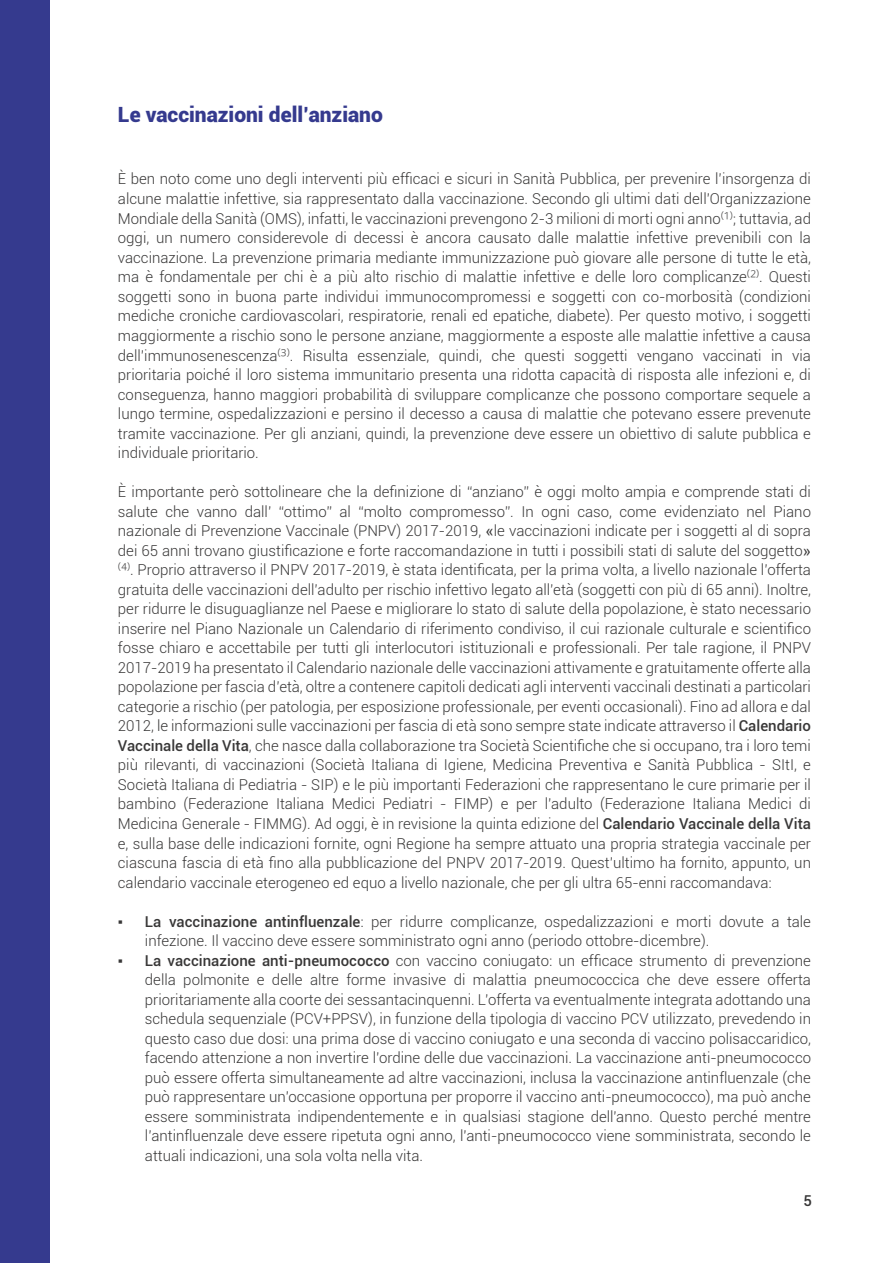
<style>
.page{position:relative;width:893px;height:1263px;background:#fff}
.page>*{position:absolute;margin:0;border:0;box-sizing:border-box;transform-origin:0 0}
.t1{font:900 21px "Roboto";color:#353a8e}
.t2{font:300 15px/19.5px "Roboto";color:#383737;text-align:justify}
.t3{font:500 15px "Roboto";color:#383737}
.s1{font-family:"Open Sans";font-size:16.5px;color:#4d4c4c}
.s2{font-weight:500}
.s3{font-family:"Times New Roman";font-weight:400}
</style>
<div class="page">
<div style="left:0;top:0;width:49px;height:1263px;background:#353a8e"></div>
<h1 class="t1" style="left:118px;top:99px;width:266px">Le vaccinazioni dell’anziano</h1>
<p class="t2" style="left:118px;top:169px;width:695px">È ben noto come uno degli interventi più efficaci e sicuri in Sanità Pubblica, per prevenire l’insorgenza di alcune malattie infettive, sia rappresentato dalla vaccinazione. Secondo gli ultimi dati dell'Organizzazione Mondiale della Sanità (OMS), infatti, le vaccinazioni prevengono 2-3 milioni di morti ogni anno<span class="s1">⁽1⁾</span>; tuttavia, ad oggi, un numero considerevole di decessi è ancora causato dalle malattie infettive prevenibili con la vaccinazione. La prevenzione primaria mediante immunizzazione può giovare alle persone di tutte le età, ma è fondamentale per chi è a più alto rischio di malattie infettive e delle loro complicanze<span class="s1">⁽2⁾</span>. Questi soggetti sono in buona parte individui immunocompromessi e soggetti con co-morbosità (condizioni mediche croniche cardiovascolari, respiratorie, renali ed epatiche, diabete). Per questo motivo, i soggetti maggiormente a rischio sono le persone anziane, maggiormente a esposte alle malattie infettive a causa dell’immunosenescenza<span class="s1">⁽3⁾</span>. Risulta essenziale, quindi, che questi soggetti vengano vaccinati in via prioritaria poiché il loro sistema immunitario presenta una ridotta capacità di risposta alle infezioni e, di conseguenza, hanno maggiori probabilità di sviluppare complicanze che possono comportare sequele a lungo termine, ospedalizzazioni e persino il decesso a causa di malattie che potevano essere prevenute tramite vaccinazione. Per gli anziani, quindi, la prevenzione deve essere un obiettivo di salute pubblica e individuale prioritario.</p>
<p class="t2" style="left:118px;top:482px;width:695px;text-align:left">È importante però sottolineare che la definizione di “anziano” è oggi molto ampia e comprende stati di salute che vanno dall’ “ottimo” al “molto compromesso”. In ogni caso, come evidenziato nel Piano nazionale di Prevenzione Vaccinale (PNPV) 2017-2019, le vaccinazioni indicate per i soggetti al di sopra dei 65 anni trovano giustificazione e forte raccomandazione in tutti i possibili stati di salute del soggetto <span class="s1">⁽4⁾</span>. Proprio attraverso il PNPV 2017-2019, è stata identificata, per la prima volta, a livello nazionale l’offerta gratuita delle vaccinazioni dell’adulto per rischio infettivo legato all’età (soggetti con più di 65 anni). Inoltre, per ridurre le disuguaglianze nel Paese e migliorare lo stato di salute della popolazione, è stato necessario inserire nel Piano Nazionale un Calendario di riferimento condiviso, il cui razionale culturale e scientifico fosse chiaro e accettabile per tutti gli interlocutori istituzionali e professionali. Per tale ragione, il PNPV 2017-2019 ha presentato il Calendario nazionale delle vaccinazioni attivamente e gratuitamente offerte alla popolazione per fascia d’età, oltre a contenere capitoli dedicati agli interventi vaccinali destinati a particolari categorie a rischio (per patologia, per esposizione professionale, per eventi occasionali). Fino ad allora e dal 2012, le informazioni sulle vaccinazioni per fascia di età sono sempre state indicate attraverso il <span class="s2">Calendario Vaccinale della Vita</span>, che nasce dalla collaborazione tra Società Scientifiche che si occupano, tra i loro temi più rilevanti, di vaccinazioni (Società Italiana di Igiene, Medicina Preventiva e Sanità Pubblica - SItI, e Società Italiana di Pediatria - SIP) e le più importanti Federazioni che rappresentano le cure primarie per il bambino (Federazione Italiana Medici Pediatri - FIMP) e per l’adulto (Federazione Italiana Medici di Medicina Generale - FIMMG). Ad oggi, è in revisione la quinta edizione del <span class="s2">Calendario Vaccinale della Vita </span>e, sulla base delle indicazioni fornite, ogni Regione ha sempre attuato una propria strategia vaccinale per ciascuna fascia di età fino alla pubblicazione del PNPV 2017-2019. Quest’ultimo ha fornito, appunto, un calendario vaccinale eterogeneo ed equo a livello nazionale, che per gli ultra 65-enni raccomandava:</p>
<p class="t2" style="left:145px;top:911px;width:668px;text-indent:-27px"><span class="s3">▪</span> <span class="s2">La vaccinazione antinfluenzale</span>: per ridurre complicanze, ospedalizzazioni e morti dovute a tale infezione. Il vaccino deve essere somministrato ogni anno (periodo ottobre-dicembre).</p>
<p class="t2" style="left:145px;top:950px;width:668px;text-indent:-27px"><span class="s3">▪</span> <span class="s2">La vaccinazione anti-pneumococco</span> con vaccino coniugato: un efficace strumento di prevenzione della polmonite e delle altre forme invasive di malattia pneumococcica che deve essere offerta prioritariamente alla coorte dei sessantacinquenni. L’offerta va eventualmente integrata adottando una schedula sequenziale (PCV+PPSV), in funzione della tipologia di vaccino PCV utilizzato, prevedendo in questo caso due dosi: una prima dose di vaccino coniugato e una seconda di vaccino polisaccaridico, facendo attenzione a non invertire l’ordine delle due vaccinazioni. La vaccinazione anti-pneumococco può essere offerta simultaneamente ad altre vaccinazioni, inclusa la vaccinazione antinfluenzale (che può rappresentare un'occasione opportuna per proporre il vaccino anti-pneumococco), ma può anche essere somministrata indipendentemente e in qualsiasi stagione dell'anno. Questo perché mentre l’antinfluenzale deve essere ripetuta ogni anno, l'anti-pneumococco viene somministrata, secondo le attuali indicazioni, una sola volta nella vita.</p>
<p class="t3" style="left:803px;top:1190px;width:10px">5</p>
</div>
